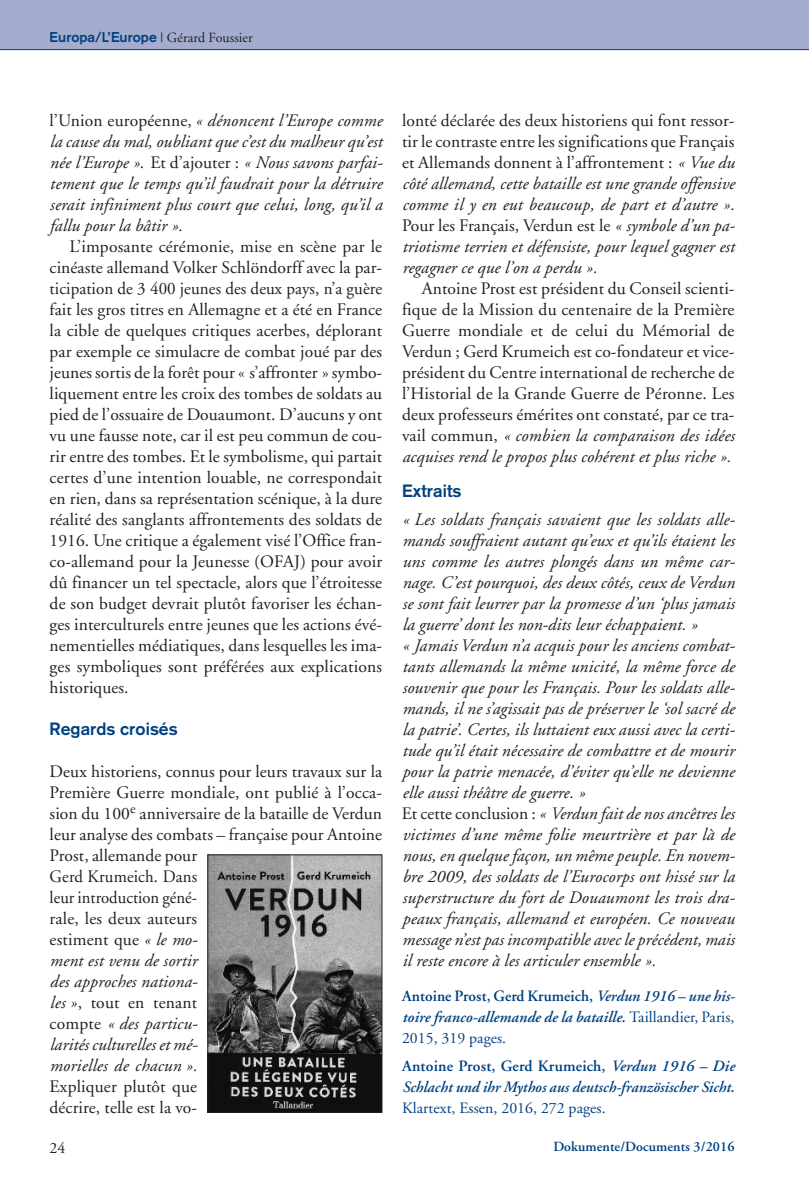
<style>
.page{position:relative;width:809px;height:1191px;background:#fff}
.page>*{position:absolute;margin:0;border:0;box-sizing:border-box;transform-origin:0 0}
.t1{font:17.5px/21px "Adobe Garamond";letter-spacing:.005em;color:#231f20;text-align:justify}
.t2{font:italic 17.5px/21px "Adobe Garamond";letter-spacing:.005em;color:#231f20;text-align:justify}
.t3{font:700 17.5px "Akzidenz Grotesk";letter-spacing:.005em;color:#014181}
.t4{font:italic 600 15.75px/21px "Adobe Garamond";letter-spacing:.005em;color:#014181;text-align:justify}
.t5{font:15.75px "Adobe Garamond";letter-spacing:.005em;color:#014181}
.t6{font:15.75px "Adobe Garamond";color:#231f20}
.t7{font:700 14px "Akzidenz Grotesk";letter-spacing:.005em;color:#014181}
.t8{font:600 14px "Adobe Garamond";letter-spacing:.005em;color:#014181}
.s1{font-family:"Adobe Garamond";font-weight:400;color:#231f20}
.s2{font-style:normal}
.s3{font-style:italic}
.s4{font-weight:400;font-style:normal}
</style>
<div class="page">
<div style="left:0;top:0;width:809px;height:50px;background:#a4adcd"></div>
<hr style="left:0;top:49px;width:809px;height:1px;background:#014181">
<img style="left:210px;top:856px;width:170px;height:254px">
<div style="left:208px;top:854px;width:174px;height:258px;border:1px solid #231f20"></div>
<p class="t7" style="left:50px;top:32px;width:205px">Europa/L’Europe <span class="s1">| Gérard Foussier</span></p>
<p class="t2" style="left:50px;top:112px;width:335px"><span class="s2">l’Union européenne,</span> « dénoncent l’Europe comme la cause du mal, oubliant que c’est du malheur qu’est née l’Europe »<span class="s2">. Et d’ajouter :</span> « Nous savons parfai&shy;tement que le temps qu’il faudrait pour la détruire serait infiniment plus court que celui, long, qu’il a fallu pour la bâtir ».</p>
<p class="t1" style="left:50px;top:237px;width:334px;text-indent:20px">L’imposante cérémonie, mise en scène par le cinéaste allemand Volker Schlöndorff avec la par&shy;ticipation de 3 400 jeunes des deux pays, n’a guère fait les gros titres en Allemagne et a été en France la cible de quelques critiques acerbes, déplorant par exemple ce simulacre de combat joué par des jeunes sortis de la forêt pour « s’affronter » symbo&shy;liquement entre les croix des tombes de soldats au pied de l’ossuaire de Douaumont. D’aucuns y ont vu une fausse note, car il est peu commun de cou&shy;rir entre des tombes. Et le symbolisme, qui partait certes d’une intention louable, ne correspondait en rien, dans sa représentation scénique, à la dure réalité des sanglants affrontements des soldats de 1916. Une critique a également visé l’Office fran&shy;co-allemand pour la Jeunesse (OFAJ) pour avoir dû financer un tel spectacle, alors que l’étroitesse de son budget devrait plutôt favoriser les échan&shy;ges interculturels entre jeunes que les actions évé&shy;nementielles médiatiques, dans lesquelles les ima&shy;ges symboliques sont préférées aux explications historiques.</p>
<p class="t3" style="left:50px;top:723px;width:129px">Regards croisés</p>
<p class="t1" style="left:50px;top:762px;width:334px;text-align:left">Deux historiens, connus pour leurs travaux sur la<br>Première Guerre mondiale, ont publié à l’occa&shy;sion du 100<sup>e</sup> anniversaire de la bataille de Verdun leur analyse des combats – française pour Antoine<br>Prost, allemande pour<br>Gerd Krumeich. Dans<br>leur introduction géné-<br>rale, les deux auteurs<br>estiment que <span class="s3">« le mo-<br>ment est venu de sortir<br>des approches nationa-<br>les »</span>, tout en tenant<br>compte <span class="s3">« des particu-<br>larités culturelles et mé-<br>morielles de chacun ».</span></p>
<p class="t1" style="left:50px;top:1077px;width:149px">Expliquer plutôt que décrire, telle est la vo-</p>
<p class="t2" style="left:402px;top:112px;width:335px"><span class="s2">lonté déclarée des deux historiens qui font ressor&shy;tir le contraste entre les significations que Français et Allemands donnent à l’affrontement :</span> « Vue du côté allemand, cette bataille est une grande offensive comme il y en eut beaucoup, de part et d’autre ».<br><span class="s2">Pour les Français, Verdun est le</span> « symbole d’un pa&shy;triotisme terrien et défensiste, pour lequel gagner est regagner ce que l’on a perdu ».</p>
<p class="t1" style="left:402px;top:279px;width:334px;text-indent:20px">Antoine Prost est président du Conseil scienti&shy;fique de la Mission du centenaire de la Première Guerre mondiale et de celui du Mémorial de Verdun ; Gerd Krumeich est co-fondateur et vice&shy;président du Centre international de recherche de l’Historial de la Grande Guerre de Péronne. Les deux professeurs émérites ont constaté, par ce tra&shy;vail commun, <span class="s3">« combien la comparaison des idées acquises rend le propos plus cohérent et plus riche ».</span></p>
<p class="t3" style="left:402px;top:485px;width:61px">Extraits</p>
<p class="t2" style="left:402px;top:511px;width:335px;text-align:left">« Les soldats français savaient que les soldats alle&shy;mands souffraient autant qu’eux et qu’ils étaient les uns comme les autres plongés dans un même car&shy;nage. C’est pourquoi, des deux côtés, ceux de Verdun se sont fait leurrer par la promesse d’un ‘plus jamais la guerre’ dont les non-dits leur échappaient. »<br>« Jamais Verdun n’a acquis pour les anciens combat&shy;tants allemands la même unicité, la même force de souvenir que pour les Français. Pour les soldats alle&shy;mands, il ne s’agissait pas de préserver le ‘sol sacré de la patrie’. Certes, ils luttaient eux aussi avec la certi&shy;tude qu’il était nécessaire de combattre et de mourir pour la patrie menacée, d’éviter qu’elle ne devienne elle aussi théâtre de guerre. »<br><span class="s2">Et cette conclusion :</span> « Verdun fait de nos ancêtres les victimes d’une même folie meurtrière et par là de nous, en quelque façon, un même peuple. En novem&shy;bre 2009, des soldats de l’Eurocorps ont hissé sur la superstructure du fort de Douaumont les trois dra&shy;peaux français, allemand et européen. Ce nouveau message n’est pas incompatible avec le précédent, mais il reste encore à les articuler ensemble ».</p>
<p class="t4" style="left:402px;top:987px;width:334px"><span class="s2">Antoine Prost, Gerd Krumeich,</span> Verdun 1916 – une his&shy;toire franco-allemande de la bataille. <span class="s4">Taillandier, Paris, 2015, 319 pages.</span></p>
<p class="t4" style="left:402px;top:1057px;width:334px"><span class="s2">Antoine Prost, Gerd Krumeich,</span> Verdun 1916 – Die<br>Schlacht und ihr Mythos aus deutsch-französischer Sicht.</p>
<p class="t5" style="left:402px;top:1102px;width:205px">Klartext, Essen, 2016, 272 pages.</p>
<p class="t6" style="left:50px;top:1141px;width:17px">24</p>
<p class="t8" style="left:553px;top:1141px;width:183px">Dokumente/Documents 3/2016</p>
</div>
